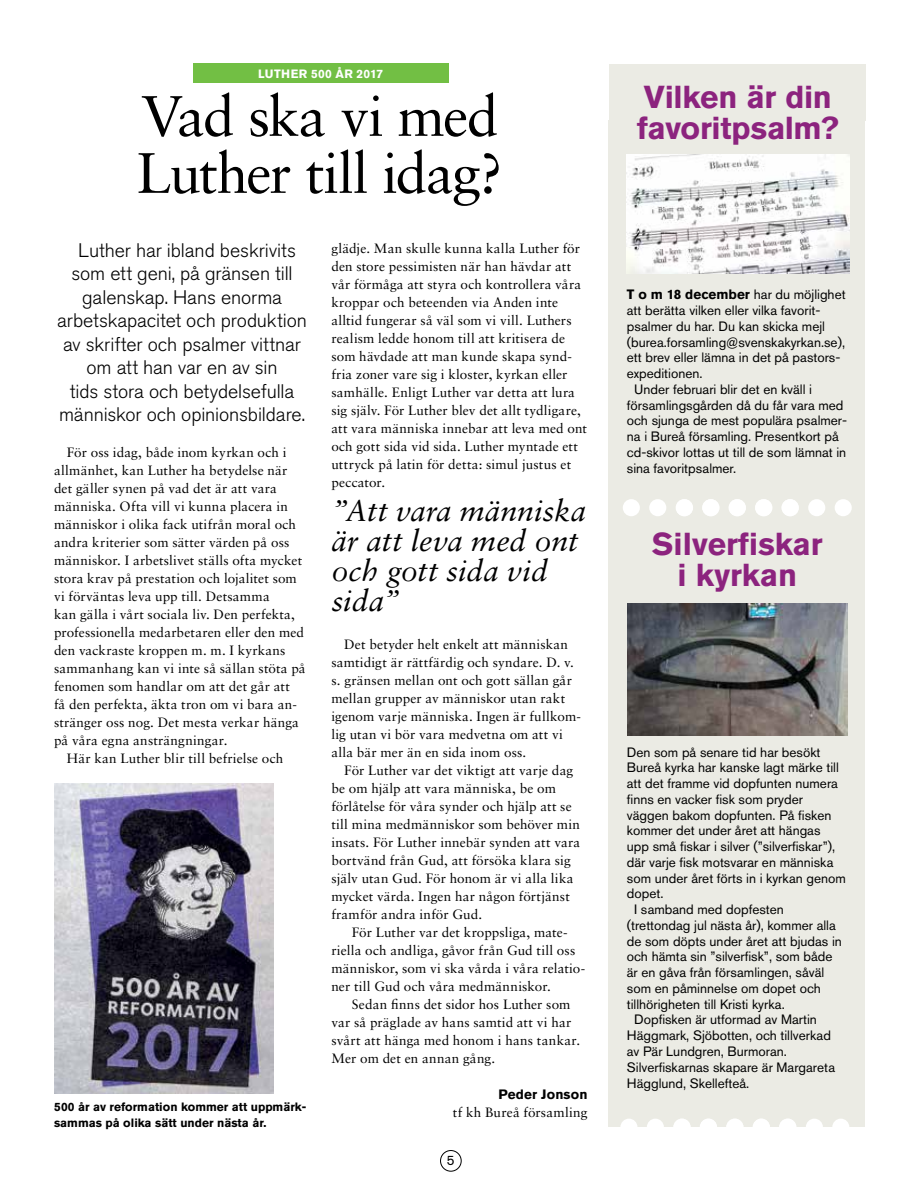
<style>
.page{position:relative;width:919px;height:1191px;background:#fff}
.page>*{position:absolute;margin:0;border:0;box-sizing:border-box;transform-origin:0 0}
.t1{font:57px/57px "Sabon LT Std";letter-spacing:-.035em;color:#000}
.t2{font:700 31.5px/31.5px "Akzidenz Grotesk Pro";letter-spacing:-.005em;color:#8c237e}
.t3{font:italic 30px/30px "Sabon LT Std";letter-spacing:.005em;color:#000}
.t4{font:300 19.5px/23.4px "Akzidenz Grotesk Pro";letter-spacing:-.005em;color:#000;text-align:center}
.t5{font:13.5px/18px "Sabon LT Std";letter-spacing:.01em;color:#000}
.t6{font:13.5px "Akzidenz Grotesk Pro";color:#000}
.t7{font:700 13.5px "Akzidenz Grotesk Pro";letter-spacing:.01em;color:#000}
.t8{font:700 12px/16.5px "Akzidenz Grotesk Pro";color:#000}
.t9{font:700 12px "Akzidenz Grotesk Pro";letter-spacing:.03em;color:#fff}
.s1{font-weight:700}
</style>
<div class="page">
<div style="left:440px;top:1150px;width:21px;height:21px;border:1px solid #000;border-radius:50%"></div>
<div style="left:608px;top:121px;width:256px;height:1006px;background:#ebebe4"></div>
<div style="left:609px;top:64px;width:256px;height:57px;background:#ebebe4"></div>
<div style="left:622px;top:499px;width:17px;height:17px;background:#fff;border-radius:50%"></div>
<div style="left:649px;top:499px;width:17px;height:17px;background:#fff;border-radius:50%"></div>
<div style="left:676px;top:499px;width:17px;height:17px;background:#fff;border-radius:50%"></div>
<div style="left:702px;top:499px;width:17px;height:17px;background:#fff;border-radius:50%"></div>
<div style="left:728px;top:499px;width:18px;height:17px;background:#fff;border-radius:50%"></div>
<div style="left:755px;top:499px;width:17px;height:17px;background:#fff;border-radius:50%"></div>
<div style="left:781px;top:499px;width:17px;height:17px;background:#fff;border-radius:50%"></div>
<div style="left:808px;top:499px;width:17px;height:17px;background:#fff;border-radius:50%"></div>
<div style="left:834px;top:499px;width:17px;height:17px;background:#fff;border-radius:50%"></div>
<div style="left:620px;top:1118px;width:17px;height:17px;background:#fff;border-radius:50%"></div>
<div style="left:646px;top:1118px;width:18px;height:17px;background:#fff;border-radius:50%"></div>
<div style="left:673px;top:1118px;width:17px;height:17px;background:#fff;border-radius:50%"></div>
<div style="left:700px;top:1118px;width:17px;height:17px;background:#fff;border-radius:50%"></div>
<div style="left:726px;top:1118px;width:17px;height:17px;background:#fff;border-radius:50%"></div>
<div style="left:752px;top:1118px;width:18px;height:17px;background:#fff;border-radius:50%"></div>
<div style="left:779px;top:1118px;width:17px;height:17px;background:#fff;border-radius:50%"></div>
<div style="left:805px;top:1118px;width:17px;height:17px;background:#fff;border-radius:50%"></div>
<div style="left:832px;top:1118px;width:17px;height:17px;background:#fff;border-radius:50%"></div>
<img style="left:626px;top:154px;width:223px;height:120px">
<img style="left:627px;top:604px;width:220px;height:132px">
<div style="left:193px;top:64px;width:255px;height:19px;background:#72bf44"></div>
<img style="left:54px;top:784px;width:220px;height:309px">
<p class="t9" style="left:258px;top:66px;width:126px">LUTHER 500 ÅR 2017</p>
<h1 class="t1" style="left:136px;top:87px;width:368px">Vad ska vi med<br>Luther till idag?</h1>
<h3 class="t4" style="left:57px;top:238px;width:251px">Luther har ibland beskrivits som ett geni, på gränsen till galenskap. Hans enorma arbetskapacitet och produktion av skrifter och psalmer vittnar om att han var en av sin<br>tids stora och betydelsefulla människor och opinionsbildare.</h3>
<p class="t5" style="left:67px;top:443px;width:221px">För oss idag, både inom kyrkan och i</p>
<p class="t5" style="left:54px;top:461px;width:235px">allmänhet, kan Luther ha betydelse när</p>
<p class="t5" style="left:54px;top:479px;width:224px">det gäller synen på vad det är att vara</p>
<p class="t5" style="left:54px;top:497px;width:235px">människa. Ofta vill vi kunna placera in</p>
<p class="t5" style="left:54px;top:515px;width:243px">människor i olika fack utifrån moral och</p>
<p class="t5" style="left:54px;top:533px;width:237px">andra kriterier som sätter värden på oss</p>
<p class="t5" style="left:54px;top:551px;width:249px">människor. I arbetslivet ställs ofta mycket</p>
<p class="t5" style="left:54px;top:569px;width:244px">stora krav på prestation och lojalitet som</p>
<p class="t5" style="left:54px;top:587px;width:217px">vi förväntas leva upp till. Detsamma</p>
<p class="t5" style="left:54px;top:605px;width:242px">kan gälla i vårt sociala liv. Den perfekta,</p>
<p class="t5" style="left:54px;top:623px;width:251px">professionella medarbetaren eller den med</p>
<p class="t5" style="left:54px;top:641px;width:233px">den vackraste kroppen m. m. I kyrkans</p>
<p class="t5" style="left:54px;top:659px;width:253px">sammanhang kan vi inte så sällan stöta på</p>
<p class="t5" style="left:54px;top:677px;width:237px">fenomen som handlar om att det går att</p>
<p class="t5" style="left:54px;top:695px;width:244px">få den perfekta, äkta tron om vi bara an-</p>
<p class="t5" style="left:54px;top:713px;width:246px">stränger oss nog. Det mesta verkar hänga</p>
<p class="t5" style="left:54px;top:731px;width:175px">på våra egna ansträngningar.</p>
<p class="t5" style="left:67px;top:749px;width:218px">Här kan Luther blir till befrielse och</p>
<p class="t5" style="left:331px;top:239px;width:257px">glädje. Man skulle kunna kalla Luther för den store pessimisten när han hävdar att vår förmåga att styra och kontrollera våra kroppar och beteenden via Anden inte alltid fungerar så väl som vi vill. Luthers realism ledde honom till att kritisera de som hävdade att man kunde skapa synd&shy;fria zoner vare sig i kloster, kyrkan eller samhälle. Enligt Luther var detta att lura sig själv. För Luther blev det allt tydligare, att vara människa innebar att leva med ont och gott sida vid sida. Luther myntade ett uttryck på latin för detta: simul justus et peccator.</p>
<h3 class="t3" style="left:332px;top:496px;width:256px">”Att vara människa är att leva med ont och gott sida vid sida”</h3>
<p class="t5" style="left:331px;top:635px;width:251px;text-indent:13px">Det betyder helt enkelt att människan samtidigt är rättfärdig och syndare. D. v. s. gränsen mellan ont och gott sällan går mellan grupper av människor utan rakt igenom varje människa. Ingen är fullkom&shy;lig utan vi bör vara medvetna om att vi alla bär mer än en sida inom oss.</p>
<p class="t5" style="left:331px;top:761px;width:250px;text-indent:13px">För Luther var det viktigt att varje dag be om hjälp att vara människa, be om förlåtelse för våra synder och hjälp att se till mina medmänniskor som behöver min insats. För Luther innebär synden att vara bortvänd från Gud, att försöka klara sig själv utan Gud. För honom är vi alla lika mycket värda. Ingen har någon förtjänst framför andra inför Gud.</p>
<p class="t5" style="left:331px;top:923px;width:255px;text-indent:20px">För Luther var det kroppsliga, mate&shy;riella och andliga, gåvor från Gud till oss människor, som vi ska vårda i våra relatio&shy;ner till Gud och våra medmänniskor.</p>
<p class="t5" style="left:331px;top:995px;width:250px;text-indent:20px">Sedan finns det sidor hos Luther som var så präglade av hans samtid att vi har svårt att hänga med honom i hans tankar.<br>Mer om det en annan gång.</p>
<p class="t7" style="left:498px;top:1085px;width:91px">Peder Jonson</p>
<p class="t5" style="left:453px;top:1103px;width:136px">tf kh Bureå församling</p>
<p class="t8" style="left:54px;top:1098px;width:254px">500 år av reformation kommer att uppmärk&shy;sammas på olika sätt under nästa år.</p>
<p class="t6" style="left:447px;top:1151px;width:9px">5</p>
<h2 class="t2" style="left:636px;top:80px;width:204px">Vilken är din favoritpsalm?</h2>
<p class="t6" style="left:626px;top:286px;width:220px"><span class="s1">T o m 18 december</span> har du möjlighet</p>
<p class="t6" style="left:626px;top:302px;width:195px">att berätta vilken eller vilka favorit-</p>
<p class="t6" style="left:626px;top:317px;width:200px">psalmer du har. Du kan skicka mejl</p>
<p class="t6" style="left:626px;top:333px;width:220px">(burea.forsamling@svenskakyrkan.se),</p>
<p class="t6" style="left:626px;top:349px;width:215px">ett brev eller lämna in det på pastors-</p>
<p class="t6" style="left:626px;top:365px;width:77px">expeditionen.</p>
<p class="t6" style="left:634px;top:380px;width:179px">Under februari blir det en kväll i</p>
<p class="t6" style="left:626px;top:396px;width:218px">församlingsgården då du får vara med</p>
<p class="t6" style="left:626px;top:412px;width:222px">och sjunga de mest populära psalmer-</p>
<p class="t6" style="left:626px;top:428px;width:213px">na i Bureå församling. Presentkort på</p>
<p class="t6" style="left:626px;top:443px;width:221px">cd-skivor lottas ut till de som lämnat in</p>
<p class="t6" style="left:626px;top:459px;width:111px">sina favoritpsalmer.</p>
<h2 class="t2" style="left:652px;top:528px;width:172px;text-align:center">Silverfiskar i kyrkan</h2>
<p class="t6" style="left:626px;top:743px;width:195px">Den som på senare tid har besökt</p>
<p class="t6" style="left:626px;top:759px;width:213px">Bureå kyrka har kanske lagt märke till</p>
<p class="t6" style="left:626px;top:774px;width:212px">att det framme vid dopfunten numera</p>
<p class="t6" style="left:626px;top:790px;width:178px">finns en vacker fisk som pryder</p>
<p class="t6" style="left:626px;top:806px;width:206px">väggen bakom dopfunten. På fisken</p>
<p class="t6" style="left:626px;top:822px;width:195px">kommer det under året att hängas</p>
<p class="t6" style="left:626px;top:837px;width:210px">upp små fiskar i silver (”silverfiskar”),</p>
<p class="t6" style="left:626px;top:853px;width:208px">där varje fisk motsvarar en människa</p>
<p class="t6" style="left:626px;top:869px;width:220px">som under året förts in i kyrkan genom</p>
<p class="t6" style="left:626px;top:885px;width:38px">dopet.</p>
<p class="t6" style="left:634px;top:900px;width:151px">I samband med dopfesten</p>
<p class="t6" style="left:626px;top:916px;width:210px">(trettondag jul nästa år), kommer alla</p>
<p class="t6" style="left:626px;top:932px;width:216px">de som döpts under året att bjudas in</p>
<p class="t6" style="left:626px;top:948px;width:207px">och hämta sin ”silverfisk”, som både</p>
<p class="t6" style="left:626px;top:963px;width:199px">är en gåva från församlingen, såväl</p>
<p class="t6" style="left:626px;top:979px;width:195px">som en påminnelse om dopet och</p>
<p class="t6" style="left:626px;top:995px;width:159px">tillhörigheten till Kristi kyrka.</p>
<p class="t6" style="left:634px;top:1011px;width:184px">Dopfisken är utformad av Martin</p>
<p class="t6" style="left:626px;top:1026px;width:205px">Häggmark, Sjöbotten, och tillverkad</p>
<p class="t6" style="left:626px;top:1042px;width:162px">av Pär Lundgren, Burmoran.</p>
<p class="t6" style="left:626px;top:1058px;width:210px">Silverfiskarnas skapare är Margareta</p>
<p class="t6" style="left:626px;top:1074px;width:124px">Hägglund, Skellefteå.</p>
</div>
